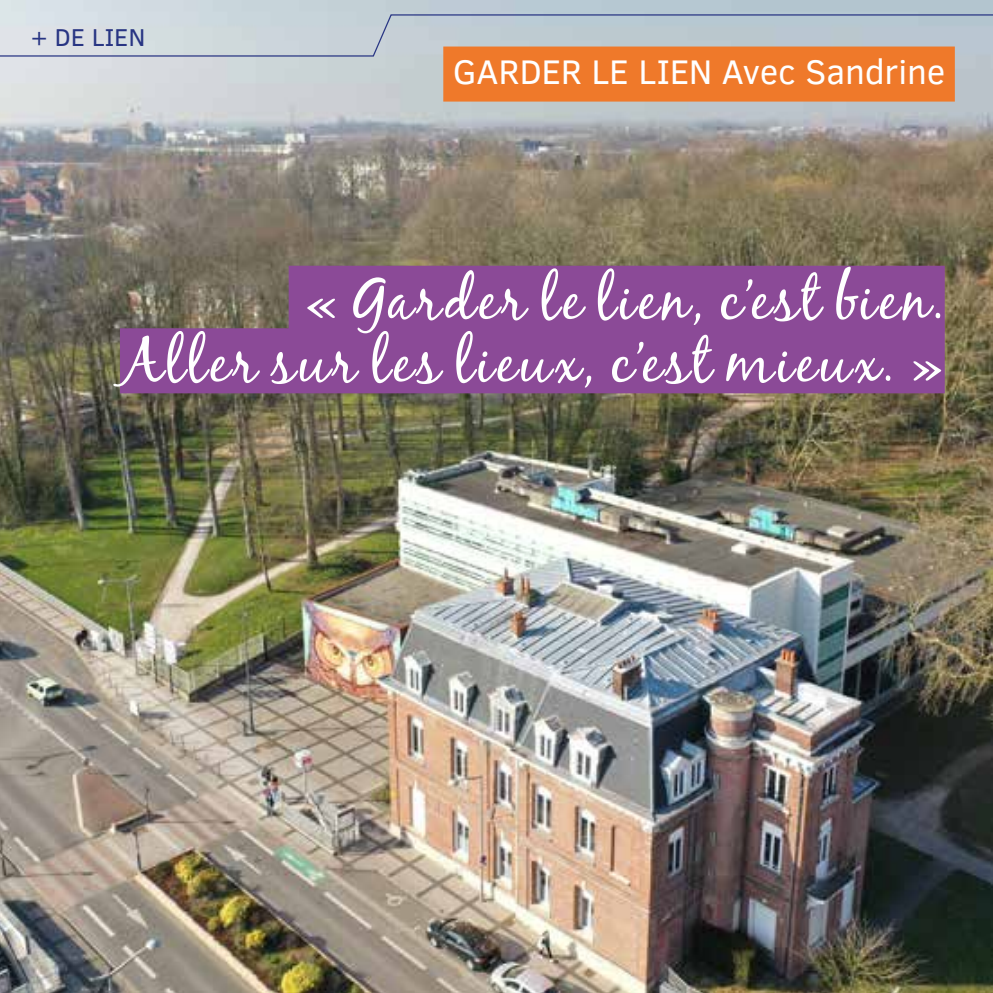
<style>
.page{position:relative;width:993px;height:993px;background:#fff}
.page>*{position:absolute;margin:0;border:0;box-sizing:border-box;transform-origin:0 0}
.t1{font:60px/62.5px "Black Jack";letter-spacing:.065em;color:#fff;text-align:right}
.t2{font:35px "Clear Sans";letter-spacing:-.005em;color:#fff}
.t3{font:25px "Clear Sans";color:#283583}
</style>
<div class="page">
<img style="left:0;top:0;width:992px;height:992px">
<svg style="left:0;top:14px;width:992px;height:43px;background:#bfcbd4"></svg>
<div style="left:443px;top:46px;width:511px;height:55px;background:#ef792a"></div>
<div style="left:288px;top:265px;width:656px;height:65px;background:#8b4a97"></div>
<div style="left:120px;top:328px;width:824px;height:65px;background:#8b4a97"></div>
<p class="t3" style="left:30px;top:21px;width:116px">+ DE LIEN</p>
<p class="t2" style="left:452px;top:49px;width:494px">GARDER LE LIEN Avec Sandrine</p>
<p class="t1" style="left:120px;top:266px;width:826px">« Garder le lien, c’est bien.<br>Aller sur les lieux, c’est mieux. »</p>
</div>
